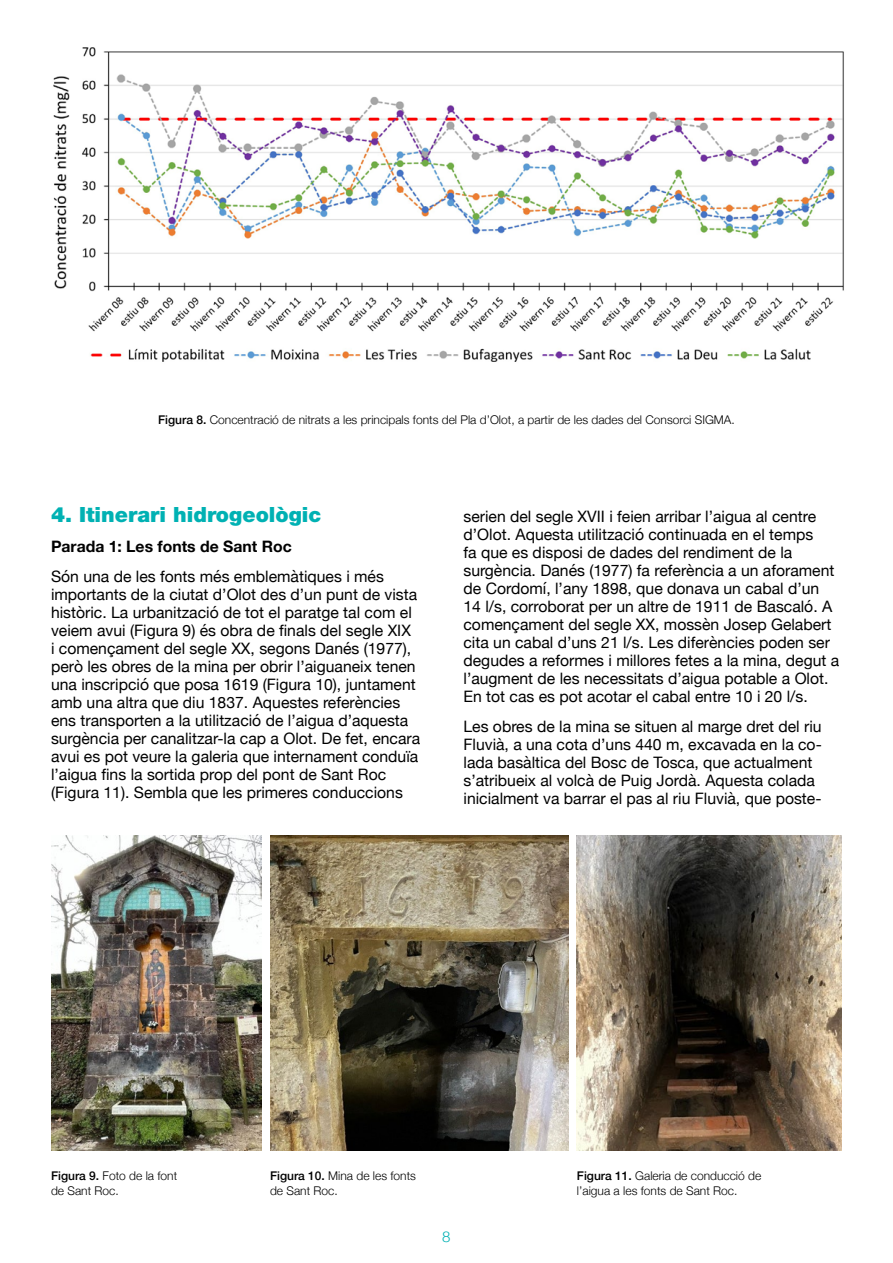
<style>
.page{position:relative;width:893px;height:1263px;background:#fff}
.page>*{position:absolute;margin:0;border:0;box-sizing:border-box;transform-origin:0 0}
.t1{font:900 21px "Helvetica Neue LT Pro";color:#00b1b3}
.t2{font:15.75px/18px "Helvetica Neue";color:#000}
.t3{font:700 15.75px "Helvetica Neue";color:#000}
.t4{font:300 15px "Helvetica Neue";color:#00b1b3}
.t5{font:300 12px/14.4px "Helvetica Neue";color:#000}
.s1{font-weight:500}
</style>
<div class="page">
<img style="left:53px;top:47px;width:791px;height:315px">
<img style="left:51px;top:836px;width:210px;height:314px">
<img style="left:270px;top:836px;width:298px;height:314px">
<img style="left:577px;top:836px;width:265px;height:314px">
<p class="t5" style="left:158px;top:412px;width:578px"><span class="s1">Figura 8.</span> Concentració de nitrats a les principals fonts del Pla d’Olot, a partir de les dades del Consorci SIGMA.</p>
<h1 class="t1" style="left:51px;top:502px;width:272px">4. Itinerari hidrogeològic</h1>
<p class="t3" style="left:51px;top:534px;width:242px">Parada 1: Les fonts de Sant Roc</p>
<p class="t2" style="left:51px;top:568px;width:371px">Són una de les fonts més emblemàtiques i més importants de la ciutat d’Olot des d’un punt de vista històric. La urbanització de tot el paratge tal com el veiem avui (Figura 9) és obra de finals del segle XIX<br>i començament del segle XX, segons Danés (1977), però les obres de la mina per obrir l’aiguaneix tenen una inscripció que posa 1619 (Figura 10), juntament amb una altra que diu 1837. Aquestes referències ens transporten a la utilització de l’aigua d’aquesta surgència per canalitzar-la cap a Olot. De fet, encara avui es pot veure la galeria que internament conduïa l’aigua fins la sortida prop del pont de Sant Roc (Figura 11). Sembla que les primeres conduccions</p>
<p class="t2" style="left:463px;top:508px;width:377px">serien del segle XVII i feien arribar l’aigua al centre d’Olot. Aquesta utilització continuada en el temps<br>fa que es disposi de dades del rendiment de la surgència. Danés (1977) fa referència a un aforament de Cordomí, l’any 1898, que donava un cabal d’un 14 l/s, corroborat per un altre de 1911 de Bascaló. A començament del segle XX, mossèn Josep Gelabert cita un cabal d’uns 21 l/s. Les diferències poden ser degudes a reformes i millores fetes a la mina, degut a l’augment de les necessitats d’aigua potable a Olot.<br>En tot cas es pot acotar el cabal entre 10 i 20 l/s.</p>
<p class="t2" style="left:463px;top:718px;width:360px">Les obres de la mina se situen al marge dret del riu Fluvià, a una cota d’uns 440 m, excavada en la co&shy;lada basàltica del Bosc de Tosca, que actualment s’atribueix al volcà de Puig Jordà. Aquesta colada inicialment va barrar el pas al riu Fluvià, que poste-</p>
<p class="t5" style="left:51px;top:1169px;width:128px"><span class="s1">Figura 9.</span> Foto de la font de Sant Roc.</p>
<p class="t5" style="left:270px;top:1169px;width:148px"><span class="s1">Figura 10.</span> Mina de les fonts de Sant Roc.</p>
<p class="t5" style="left:577px;top:1169px;width:186px"><span class="s1">Figura 11.</span> Galeria de conducció de l’aigua a les fonts de Sant Roc.</p>
<p class="t4" style="left:442px;top:1227px;width:10px">8</p>
</div>
